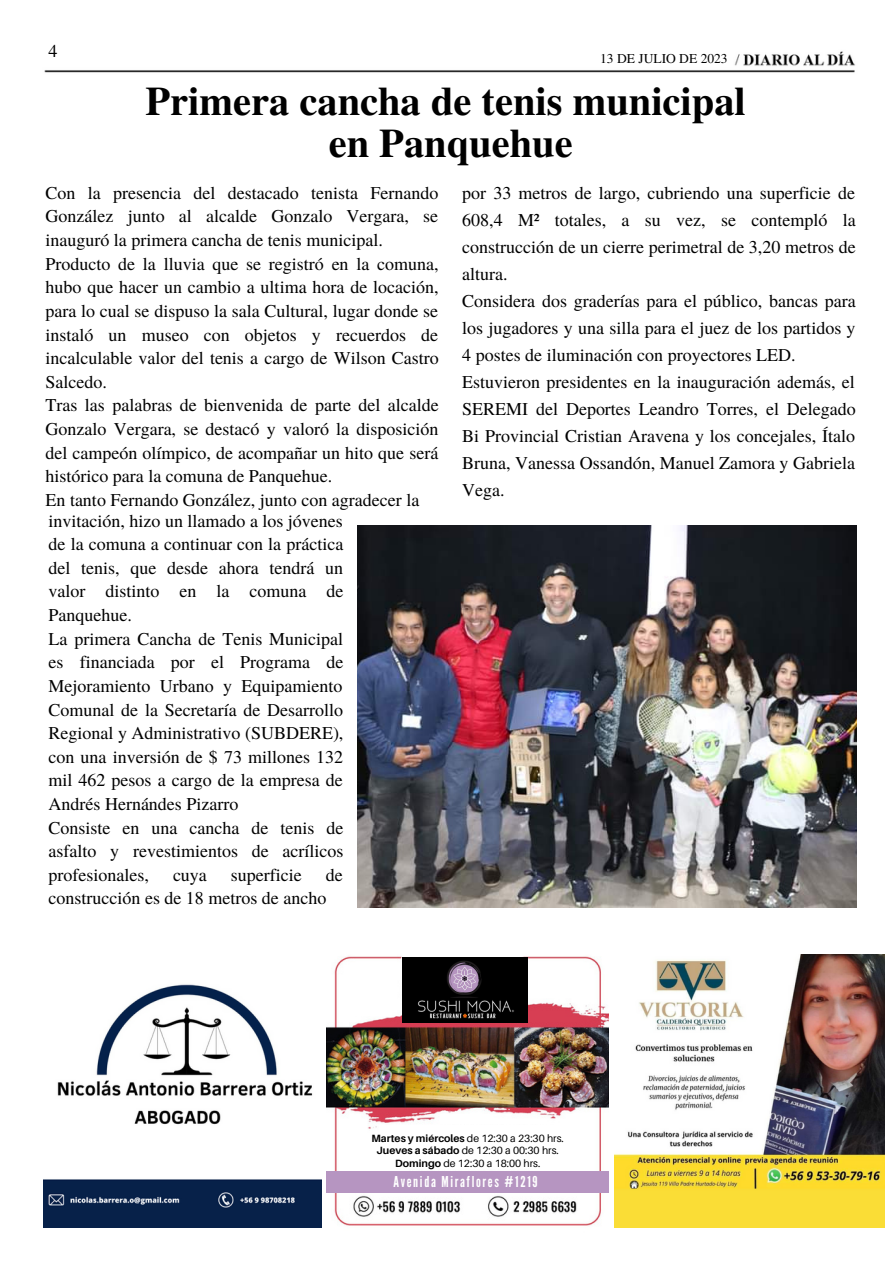
<style>
.page{position:relative;width:893px;height:1264px;background:#fff}
.page>*{position:absolute;margin:0;border:0;box-sizing:border-box;transform-origin:0 0}
.t1{font:700 40.5px "Te X Gyre Termes";color:#000}
.t2{font:18px/23.5px "Te X Gyre Termes";color:#000;text-align:justify}
.t3{font:15px "League Gothic";letter-spacing:.11em;color:#fff}
.t4{font:13.5px "Te X Gyre Termes";color:#000}
.t5{font:10.5px "Aileron";color:#000}
.s1{font-weight:700}
</style>
<div class="page">
<img style="left:44px;top:51px;width:811px;height:22px">
<img style="left:43px;top:984px;width:278px;height:242px">
<img style="left:326px;top:956px;width:282px;height:270px">
<img style="left:614px;top:954px;width:270px;height:273px">
<img style="left:403px;top:957px;width:124px;height:65px">
<div style="left:326px;top:1171px;width:282px;height:22px;background:#b695c1"></div>
<div style="left:379px;top:1124px;width:195px;height:44px;background:#fff"></div>
<img style="left:358px;top:526px;width:498px;height:381px">
<p class="t2" style="left:49px;top:39px;width:10px">4</p>
<p class="t4" style="left:600px;top:48px;width:129px">13 DE JULIO DE 2023</p>
<p class="t1" style="left:145px;top:69px;width:601px">Primera cancha de tenis municipal</p>
<p class="t1" style="left:329px;top:112px;width:245px">en Panquehue</p>
<p class="t2" style="left:45px;top:180px;width:394px">Con la presencia del destacado tenista Fernando González junto al alcalde Gonzalo Vergara, se inauguró la primera cancha de tenis municipal.</p>
<p class="t2" style="left:45px;top:251px;width:395px">Producto de la lluvia que se registró en la comuna, hubo que hacer un cambio a ultima hora de locación, para lo cual se dispuso la sala Cultural, lugar donde se instaló un museo con objetos y recuerdos de incalculable valor del tenis a cargo de Wilson Castro Salcedo.</p>
<p class="t2" style="left:45px;top:392px;width:395px">Tras las palabras de bienvenida de parte del alcalde Gonzalo Vergara, se destacó y valoró la disposición del campeón olímpico, de acompañar un hito que será histórico para la comuna de Panquehue.</p>
<p class="t2" style="left:45px;top:487px;width:375px">En tanto Fernando González, junto con agradecer la</p>
<p class="t2" style="left:49px;top:508px;width:296px">invitación, hizo un llamado a los jóvenes de la comuna a continuar con la práctica del tenis, que desde ahora tendrá un valor distinto en la comuna de Panquehue.</p>
<p class="t2" style="left:49px;top:626px;width:296px">La primera Cancha de Tenis Municipal es financiada por el Programa de Mejoramiento Urbano y Equipamiento Comunal de la Secretaría de Desarrollo Regional y Administrativo (SUBDERE), con una inversión de $ 73 millones 132 mil 462 pesos a cargo de la empresa de Andrés Hernándes Pizarro</p>
<p class="t2" style="left:49px;top:814px;width:296px">Consiste en una cancha de tenis de asfalto y revestimientos de acrílicos profesionales,</p>
<p class="t2" style="left:49px;top:862px;width:296px;text-indent:277px">de construcción es de 18 metros de ancho</p>
<p class="t2" style="left:173px;top:862px;width:35px">cuya</p>
<p class="t2" style="left:231px;top:862px;width:72px">superficie</p>
<p class="t2" style="left:462px;top:178px;width:395px;line-height:27px">por 33 metros de largo, cubriendo una superficie de 608,4 M² totales, a su vez, se contempló la construcción de un cierre perimetral de 3,20 metros de altura.</p>
<p class="t2" style="left:462px;top:286px;width:395px;line-height:27px">Considera dos graderías para el público, bancas para los jugadores y una silla para el juez de los partidos y 4 postes de iluminación con proyectores LED.</p>
<p class="t2" style="left:462px;top:367px;width:395px;line-height:27px">Estuvieron presidentes en la inauguración además, el SEREMI del Deportes Leandro Torres, el Delegado Bi Provincial Cristian Aravena y los concejales, Ítalo Bruna, Vanessa Ossandón, Manuel Zamora y Gabriela Vega.</p>
<p class="t5" style="left:371px;top:1131px;width:194px"><span class="s1">Martes y miércoles</span> de 12:30 a 23:30 hrs.</p>
<p class="t5" style="left:376px;top:1144px;width:184px"><span class="s1">Jueves a sábado</span> de 12:30 a 00:30 hrs.</p>
<p class="t5" style="left:395px;top:1156px;width:147px"><span class="s1">Domingo</span> de 12:30 a 18:00 hrs.</p>
<p class="t3" style="left:393px;top:1172px;width:146px">Avenida Miraflores #1219</p>
</div>
